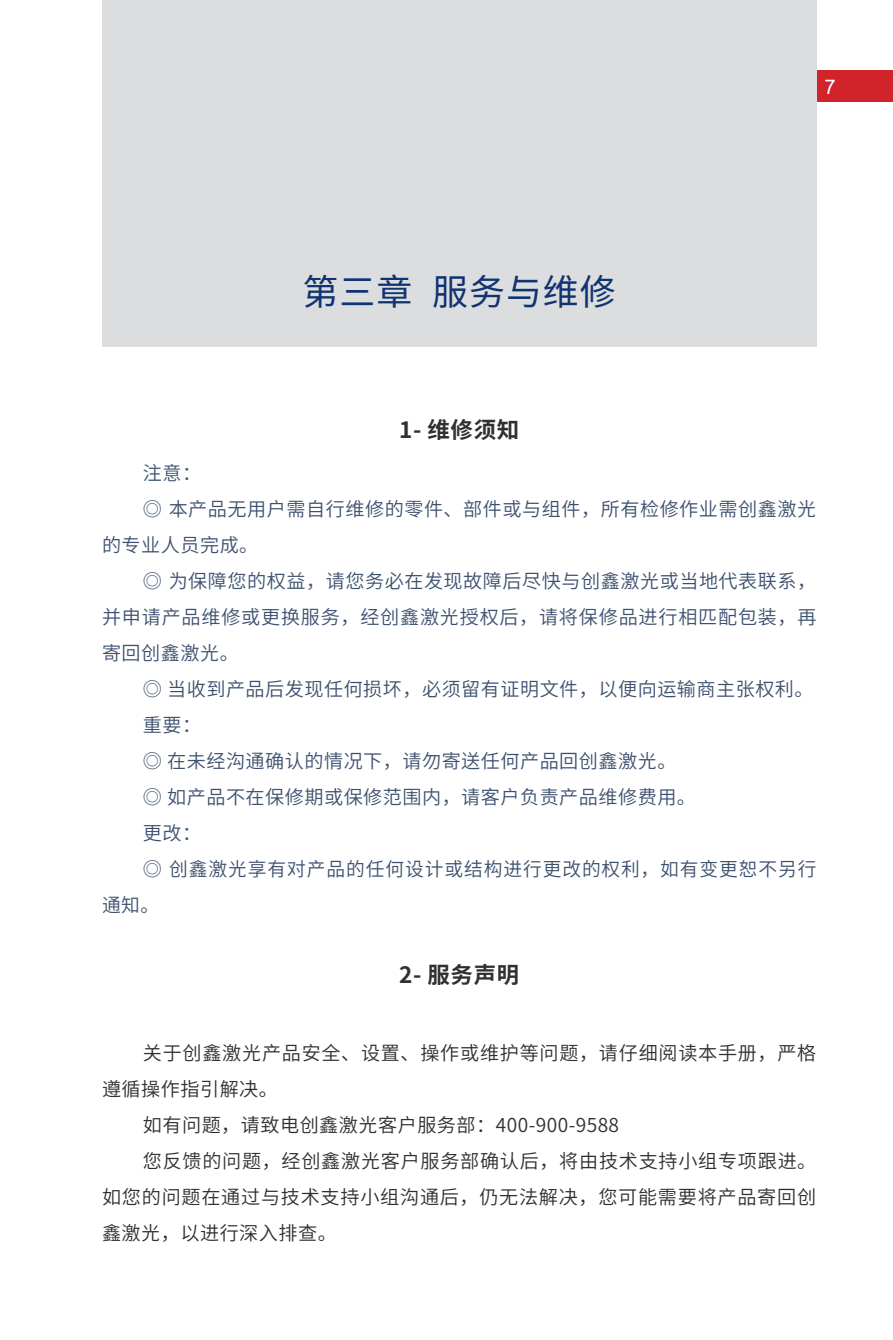
<style>
.page{position:relative;width:893px;height:1340px;background:#fff}
.page>*{position:absolute;margin:0;border:0;box-sizing:border-box;transform-origin:0 0}
._1-一级标题{font:36px "Source Han Sans HWSC";letter-spacing:.025em;color:#103371}
._2-二级标题{font:700 22.5px "Source Han Sans SC";letter-spacing:.025em;color:#312f30}
.t1{font:20.25px "Arial";color:#fff}
._1-重要正文-蓝色字{font:19.12px/36px "Source Han Sans SC";letter-spacing:.025em;color:#3e516f}
._1-正文{font:19.12px/36px "Source Han Sans SC";letter-spacing:.04em;color:#312f30}
._1-重要正文-蓝色字-2{font:19.12px/36px "Source Han Sans SC";letter-spacing:.05em;color:#3e516f}
</style>
<div class="page">
<div style="left:817px;top:70px;width:76px;height:32px;background:#d1232a"></div>
<div style="left:102px;top:0;width:714px;height:346px;background:#dcdddf"></div>
<p class="t1" style="left:824px;top:73px;width:13px">7</p>
<p class="_1-一级标题" style="left:303px;top:272px;width:315px">第三章 服务与维修</p>
<p class="_2-二级标题" style="left:399px;top:417px;width:122px">1- 维修须知</p>
<p class="_1-重要正文-蓝色字" style="left:143px;top:455px;width:60px">注意：</p>
<p class="_1-重要正文-蓝色字" style="left:102px;top:491px;width:716px;text-indent:41px">◎ 本产品无用户需自行维修的零件、部件或与组件，所有检修作业需创鑫激光的专业人员完成。</p>
<p class="_1-重要正文-蓝色字" style="left:102px;top:563px;width:716px;text-align:justify;text-indent:41px">◎ 为保障您的权益，请您务必在发现故障后尽快与创鑫激光或当地代表联系，并申请产品维修或更换服务，经创鑫激光授权后，请将保修品进行相匹配包装，再寄回创鑫激光。</p>
<p class="_1-重要正文-蓝色字" style="left:143px;top:671px;width:672px">◎ 当收到产品后发现任何损坏，必须留有证明文件，以便向运输商主张权利。</p>
<p class="_1-重要正文-蓝色字" style="left:143px;top:707px;width:60px">重要：</p>
<p class="_1-重要正文-蓝色字" style="left:143px;top:743px;width:535px">◎ 在未经沟通确认的情况下，请勿寄送任何产品回创鑫激光。</p>
<p class="_1-重要正文-蓝色字" style="left:143px;top:779px;width:555px">◎ 如产品不在保修期或保修范围内，请客户负责产品维修费用。</p>
<p class="_1-重要正文-蓝色字" style="left:143px;top:815px;width:60px">更改：</p>
<p class="_1-重要正文-蓝色字-2" style="left:102px;top:851px;width:716px;text-indent:41px">◎ 创鑫激光享有对产品的任何设计或结构进行更改的权利，如有变更恕不另行通知。</p>
<p class="_2-二级标题" style="left:399px;top:962px;width:122px">2- 服务声明</p>
<p class="_1-正文" style="left:102px;top:1035px;width:716px;text-indent:41px">关于创鑫激光产品安全、设置、操作或维护等问题，请仔细阅读本手册，严格遵循操作指引解决。</p>
<p class="_1-正文" style="left:143px;top:1107px;width:478px">如有问题，请致电创鑫激光客户服务部：400-900-9588</p>
<p class="_1-正文" style="left:102px;top:1143px;width:716px;text-align:justify;text-indent:41px">您反馈的问题，经创鑫激光客户服务部确认后，将由技术支持小组专项跟进。如您的问题在通过与技术支持小组沟通后，仍无法解决，您可能需要将产品寄回创鑫激光，以进行深入排查。</p>
</div>
